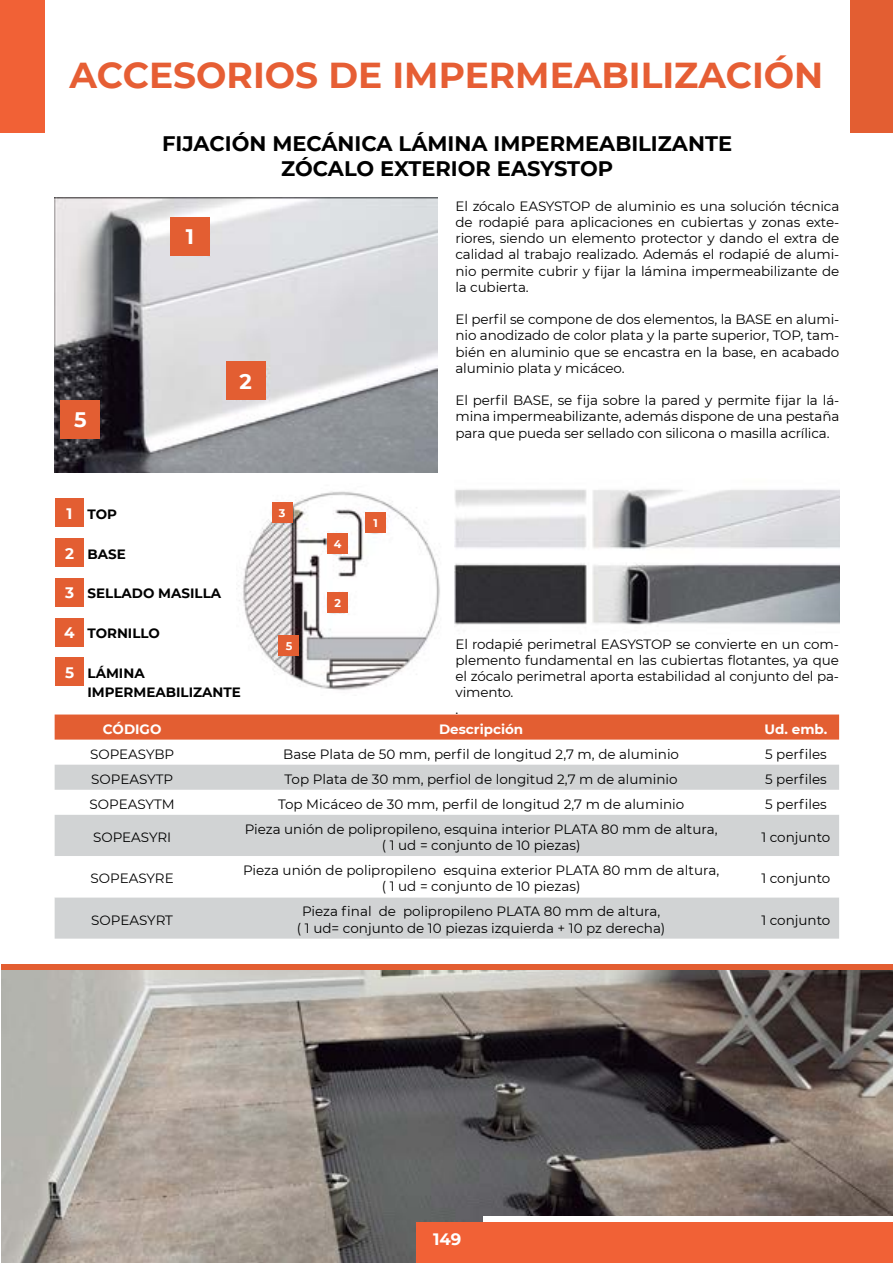
<style>
.page{position:relative;width:893px;height:1263px;background:#fff}
.page>*{position:absolute;margin:0;border:0;box-sizing:border-box;transform-origin:0 0}
.t1{font:700 36px "Montserrat";color:#e65e34}
.t2{font:700 21px/25.2px "Montserrat";color:#000;text-align:center}
.t3{font:700 21px "Montserrat";color:#fff}
.t4{font:700 16.5px "Montserrat";color:#fff}
.t5{font:700 15.15px "Montserrat";color:#fff}
.t6{font:13.5px/16.2px "Montserrat";letter-spacing:-.005em;color:#000;text-align:justify}
.t7{font:700 13.5px/19.8px "Montserrat";color:#000}
.t8{font:700 13.5px "Montserrat";color:#fff}
.t9{font:700 11.1px "Montserrat";color:#fff}
</style>
<div class="page">
<img style="left:1px;top:969px;width:892px;height:294px">
<img style="left:54px;top:198px;width:383px;height:275px">
<img style="left:239px;top:491px;width:201px;height:199px">
<img style="left:455px;top:489px;width:384px;height:136px">
<div style="left:61px;top:400px;width:39px;height:39px;background:#e35e32"></div>
<div style="left:226px;top:361px;width:39px;height:39px;background:#e35e32"></div>
<div style="left:170px;top:217px;width:40px;height:38px;background:#e35e32"></div>
<div style="left:55px;top:499px;width:29px;height:28px;background:#e35e32"></div>
<div style="left:55px;top:539px;width:29px;height:28px;background:#e35e32"></div>
<div style="left:55px;top:578px;width:29px;height:28px;background:#e35e32"></div>
<div style="left:55px;top:618px;width:29px;height:28px;background:#e35e32"></div>
<div style="left:55px;top:658px;width:29px;height:28px;background:#e35e32"></div>
<div style="left:365px;top:512px;width:21px;height:21px;background:#e35e32"></div>
<div style="left:327px;top:592px;width:21px;height:21px;background:#e35e32"></div>
<div style="left:272px;top:502px;width:21px;height:21px;background:#e35e32"></div>
<div style="left:327px;top:533px;width:21px;height:20px;background:#e35e32"></div>
<div style="left:279px;top:635px;width:20px;height:20px;background:#e35e32"></div>
<div style="left:1px;top:964px;width:892px;height:5px;background:#e35e32"></div>
<div style="left:851px;top:0;width:42px;height:133px;background:#e35e32"></div>
<svg style="left:483px;top:1216px;width:410px;height:7px"></svg>
<svg style="left:55px;top:714px;width:784px;height:26px;background:#e36339"></svg>
<svg style="left:55px;top:765px;width:784px;height:174px;fill:#d1d3d4"></svg>
<svg style="left:55px;top:856px;width:784px;height:41px"></svg>
<div style="left:416px;top:1223px;width:477px;height:40px;background:#f16136"></div>
<div style="left:0;top:0;width:45px;height:133px;background:#f16136"></div>
<h1 class="t1" style="left:70px;top:50px;width:755px">ACCESORIOS DE IMPERMEABILIZACIÓN</h1>
<h2 class="t3" style="left:74px;top:405px;width:14px">5</h2>
<h2 class="t2" style="left:162px;top:130px;width:571px">FIJACIÓN MECÁNICA LÁMINA IMPERMEABILIZANTE<br>ZÓCALO EXTERIOR EASYSTOP</h2>
<h2 class="t3" style="left:186px;top:222px;width:10px">1</h2>
<h2 class="t3" style="left:240px;top:366px;width:14px">2</h2>
<p class="t6" style="left:455px;top:197px;width:385px">El zócalo EASYSTOP de aluminio es una solución técnica de rodapié para aplicaciones en cubiertas y zonas exte&shy;riores, siendo un elemento protector y dando el extra de calidad al trabajo realizado. Además el rodapié de alumi&shy;nio permite cubrir y fijar la lámina impermeabilizante de la cubierta.</p>
<p class="t6" style="left:455px;top:311px;width:385px">El perfil se compone de dos elementos, la BASE en alumi&shy;nio anodizado de color plata y la parte superior, TOP, tam&shy;bién en aluminio que se encastra en la base, en acabado aluminio plata y micáceo.</p>
<p class="t6" style="left:455px;top:392px;width:385px">El perfil BASE, se fija sobre la pared y permite fijar la lá&shy;mina impermeabilizante, además dispone de una pestaña para que pueda ser sellado con silicona o masilla acrílica.</p>
<p class="t5" style="left:67px;top:502px;width:7px">1</p>
<p class="t5" style="left:65px;top:542px;width:10px">2</p>
<p class="t5" style="left:65px;top:582px;width:11px">3</p>
<p class="t5" style="left:64px;top:622px;width:12px">4</p>
<p class="t5" style="left:65px;top:661px;width:11px">5</p>
<p class="t7" style="left:88px;top:504px;width:31px">TOP</p>
<p class="t7" style="left:88px;top:543px;width:40px">BASE</p>
<p class="t7" style="left:88px;top:583px;width:135px">SELLADO MASILLA</p>
<p class="t7" style="left:88px;top:623px;width:74px">TORNILLO</p>
<p class="t7" style="left:88px;top:662px;width:155px">LÁMINA<br>IMPERMEABILIZANTE</p>
<p class="t9" style="left:279px;top:505px;width:8px">3</p>
<p class="t9" style="left:334px;top:536px;width:9px">4</p>
<p class="t9" style="left:334px;top:595px;width:8px">2</p>
<p class="t9" style="left:373px;top:515px;width:6px">1</p>
<p class="t9" style="left:286px;top:637px;width:8px">5</p>
<p class="t6" style="left:455px;top:635px;width:385px;text-align:left">El rodapié perimetral EASYSTOP se convierte en un com&shy;plemento fundamental en las cubiertas flotantes, ya que el zócalo perimetral aporta estabilidad al conjunto del pa&shy;vimento.<br>.</p>
<p class="t8" style="left:103px;top:719px;width:60px">CÓDIGO</p>
<p class="t8" style="left:439px;top:719px;width:86px">Descripción</p>
<p class="t8" style="left:764px;top:719px;width:64px">Ud. emb.</p>
<p class="t6" style="left:90px;top:745px;width:86px">SOPEASYBP</p>
<p class="t6" style="left:283px;top:745px;width:397px">Base Plata de 50 mm, perfil de longitud 2,7 m, de aluminio</p>
<p class="t6" style="left:765px;top:745px;width:63px">5 perfiles</p>
<p class="t6" style="left:91px;top:770px;width:83px">SOPEASYTP</p>
<p class="t6" style="left:285px;top:770px;width:395px">Top Plata de 30 mm, perfiol de longitud 2,7 m de aluminio</p>
<p class="t6" style="left:765px;top:770px;width:63px">5 perfiles</p>
<p class="t6" style="left:90px;top:795px;width:87px">SOPEASYTM</p>
<p class="t6" style="left:278px;top:795px;width:408px">Top Micáceo de 30 mm, perfil de longitud 2,7 m de aluminio</p>
<p class="t6" style="left:765px;top:795px;width:63px">5 perfiles</p>
<p class="t6" style="left:93px;top:829px;width:80px">SOPEASYRI</p>
<p class="t6" style="left:245px;top:820px;width:474px;text-align:center">Pieza unión de polipropileno, esquina interior PLATA 80 mm de altura, ( 1 ud = conjunto de 10 piezas)</p>
<p class="t6" style="left:761px;top:829px;width:71px">1 conjunto</p>
<p class="t6" style="left:91px;top:870px;width:85px">SOPEASYRE</p>
<p class="t6" style="left:243px;top:862px;width:478px;text-align:center">Pieza unión de polipropileno esquina exterior PLATA 80 mm de altura, ( 1 ud = conjunto de 10 piezas)</p>
<p class="t6" style="left:761px;top:870px;width:71px">1 conjunto</p>
<p class="t6" style="left:91px;top:911px;width:83px">SOPEASYRT</p>
<p class="t6" style="left:297px;top:903px;width:370px;text-align:center">Pieza final de polipropileno PLATA 80 mm de altura,<br>( 1 ud= conjunto de 10 piezas izquierda + 10 pz derecha)</p>
<p class="t6" style="left:761px;top:911px;width:71px">1 conjunto</p>
<p class="t4" style="left:433px;top:1227px;width:30px">149</p>
</div>
